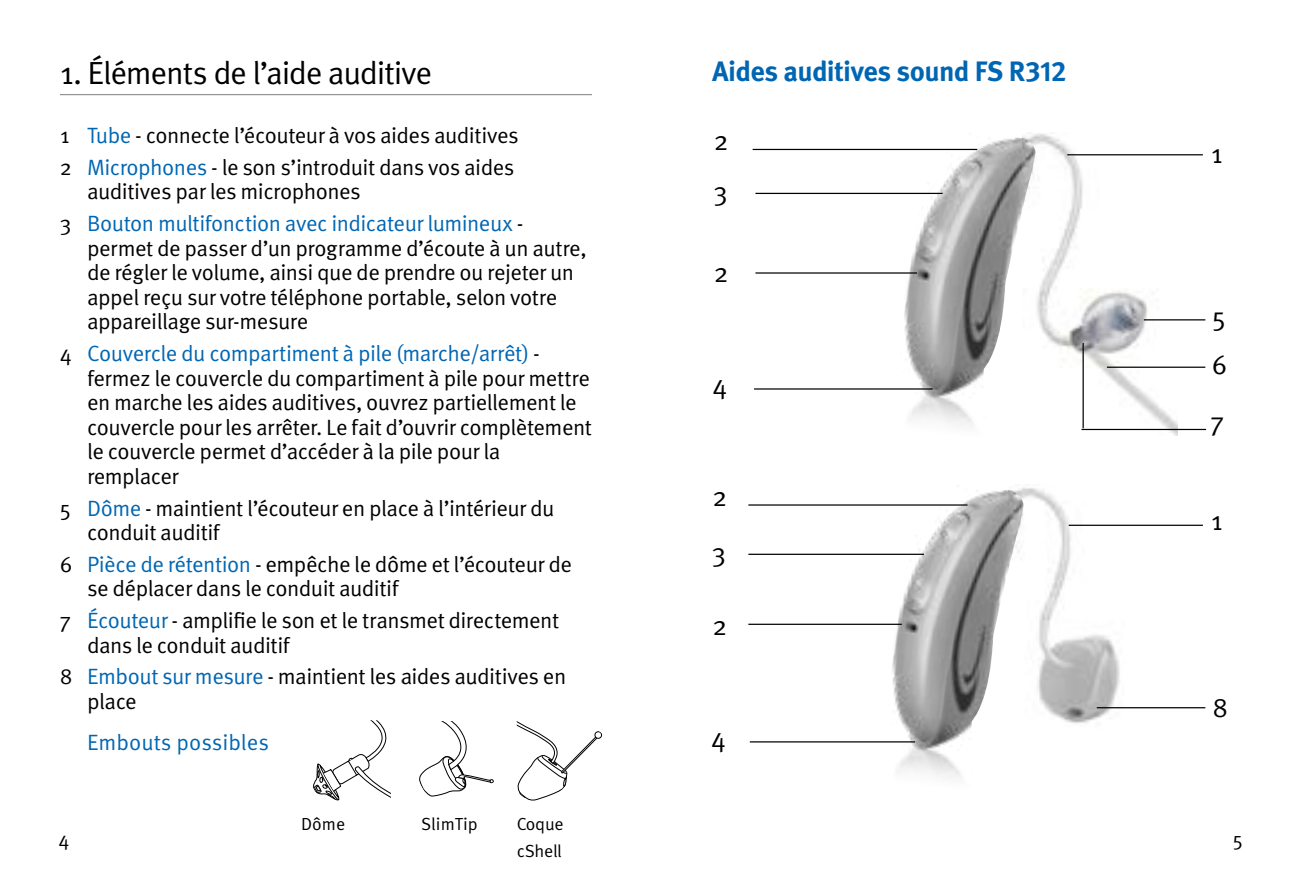
<style>
.page{position:relative;width:1304px;height:886px;background:#fff}
.page>*{position:absolute;margin:0;border:0;box-sizing:border-box;transform-origin:0 0}
.t1{font:32px "Meta Pro Norm";letter-spacing:-.04em;color:#000}
.t2{font:700 28px "Meta Pro";letter-spacing:-.025em;color:#0066b3}
.t3{font:27px/51px "Meta Pro Norm";color:#000}
.t4{font:22.25px/24.5px "Meta Pro Norm";letter-spacing:-.025em;color:#000}
.t5{font:22.25px/31.5px "Meta Pro Norm";letter-spacing:-.02em;color:#0066b3}
.t6{font:22.25px "Meta Pro Norm";color:#0066b3}
.t7{font:20px "Meta Pro Norm";color:#000}
.t8{font:17.5px/27.5px "Meta Pro Norm";letter-spacing:-.005em;color:#000}
.s1{color:#0066b3}
.s2{color:#000}
</style>
<div class="page">
<hr style="left:60px;top:94px;width:532px;height:1px;background:#939598">
<svg style="left:517px;top:721px;width:85px;height:80px"></svg>
<svg style="left:419px;top:721px;width:75px;height:76px"></svg>
<svg style="left:313px;top:720px;width:78px;height:81px"></svg>
<img style="left:1024px;top:484px;width:135px;height:239px">
<img style="left:1036px;top:133px;width:142px;height:302px">
<img style="left:841px;top:132px;width:195px;height:294px">
<img style="left:829px;top:487px;width:195px;height:291px">
<hr style="left:1067px;top:154px;width:136px;height:1px;background:#000">
<hr style="left:1144px;top:319px;width:61px;height:1px;background:#000">
<hr style="left:1107px;top:367px;width:98px;height:1px;background:#000">
<hr style="left:755px;top:193px;width:188px;height:1px;background:#000">
<hr style="left:754px;top:388px;width:179px;height:2px;background:#000">
<hr style="left:755px;top:272px;width:162px;height:2px;background:#000">
<hr style="left:753px;top:149px;width:224px;height:1px;background:#000">
<hr style="left:1081px;top:429px;width:125px;height:1px;background:#000">
<hr style="left:1083px;top:343px;width:1px;height:85px;background:#000">
<hr style="left:1069px;top:525px;width:134px;height:1px;background:#000">
<hr style="left:1097px;top:707px;width:108px;height:1px;background:#000">
<hr style="left:748px;top:554px;width:176px;height:1px;background:#000">
<hr style="left:750px;top:741px;width:165px;height:1px;background:#000">
<hr style="left:748px;top:624px;width:154px;height:1px;background:#000">
<hr style="left:748px;top:504px;width:219px;height:2px;background:#000">
<h1 class="t1" style="left:60px;top:49px;width:374px">1. Éléments de l’aide auditive</h1>
<p class="t4" style="left:60px;top:118px;width:460px;line-height:31.5px">1 <span class="s1">Tube</span> - connecte l’écouteur à vos aides auditives<br>2 <span class="s1">Microphones</span> - le son s’introduit dans vos aides</p>
<p class="t5" style="left:60px;top:174px;width:465px;text-indent:27px"><span class="s2">auditives par les microphones<br>3</span> Bouton multifonction avec indicateur lumineux <span class="s2">-</span></p>
<p class="t4" style="left:87px;top:234px;width:501px">permet de passer d’un programme d’écoute à un autre, de régler le volume, ainsi que de prendre ou rejeter un appel reçu sur votre téléphone portable, selon votre appareillage sur-mesure</p>
<p class="t4" style="left:87px;top:340px;width:506px;text-indent:-27px">4 <span class="s1">Couvercle du compartiment à pile (marche/arrêt)</span> - fermez le couvercle du compartiment à pile pour mettre en marche les aides auditives, ouvrez partiellement le couvercle pour les arrêter. Le fait d’ouvrir complètement le couvercle permet d’accéder à la pile pour la remplacer</p>
<p class="t4" style="left:87px;top:494px;width:469px;text-indent:-27px">5 <span class="s1">Dôme</span> - maintient l’écouteur en place à l’intérieur du conduit auditif</p>
<p class="t4" style="left:87px;top:550px;width:486px;text-indent:-27px">6 <span class="s1">Pièce de rétention</span> - empêche le dôme et l’écouteur de se déplacer dans le conduit auditif</p>
<p class="t4" style="left:87px;top:607px;width:474px;text-indent:-27px">7 <span class="s1">Écouteur</span> - amplifie le son et le transmet directement dans le conduit auditif</p>
<p class="t4" style="left:87px;top:663px;width:481px;text-indent:-27px">8 <span class="s1">Embout sur mesure</span> - maintient les aides auditives en place</p>
<p class="t6" style="left:87px;top:725px;width:183px">Embouts possibles</p>
<p class="t2" style="left:712px;top:50px;width:356px">Aides auditives sound FS R312</p>
<p class="t3" style="left:713px;top:113px;width:17px">2<br>3</p>
<p class="t3" style="left:714px;top:245px;width:16px">2</p>
<p class="t3" style="left:713px;top:357px;width:16px">4</p>
<p class="t3" style="left:712px;top:467px;width:17px;line-height:56px">2<br>3</p>
<p class="t3" style="left:712px;top:599px;width:16px">2</p>
<p class="t3" style="left:711px;top:710px;width:16px">4</p>
<p class="t3" style="left:1211px;top:127px;width:13px">1</p>
<p class="t3" style="left:1212px;top:289px;width:15px">5</p>
<p class="t3" style="left:1210px;top:335px;width:18px;line-height:56.8px">6<br>7</p>
<p class="t3" style="left:1211px;top:494px;width:13px">1</p>
<p class="t3" style="left:1213px;top:681px;width:17px">8</p>
<p class="t8" style="left:301px;top:809px;width:46px">Dôme</p>
<p class="t8" style="left:421px;top:809px;width:58px">SlimTip</p>
<p class="t8" style="left:517px;top:809px;width:48px">Coque cShell</p>
<p class="t7" style="left:58px;top:823px;width:12px">4</p>
<p class="t7" style="left:1233px;top:823px;width:12px">5</p>
</div>
